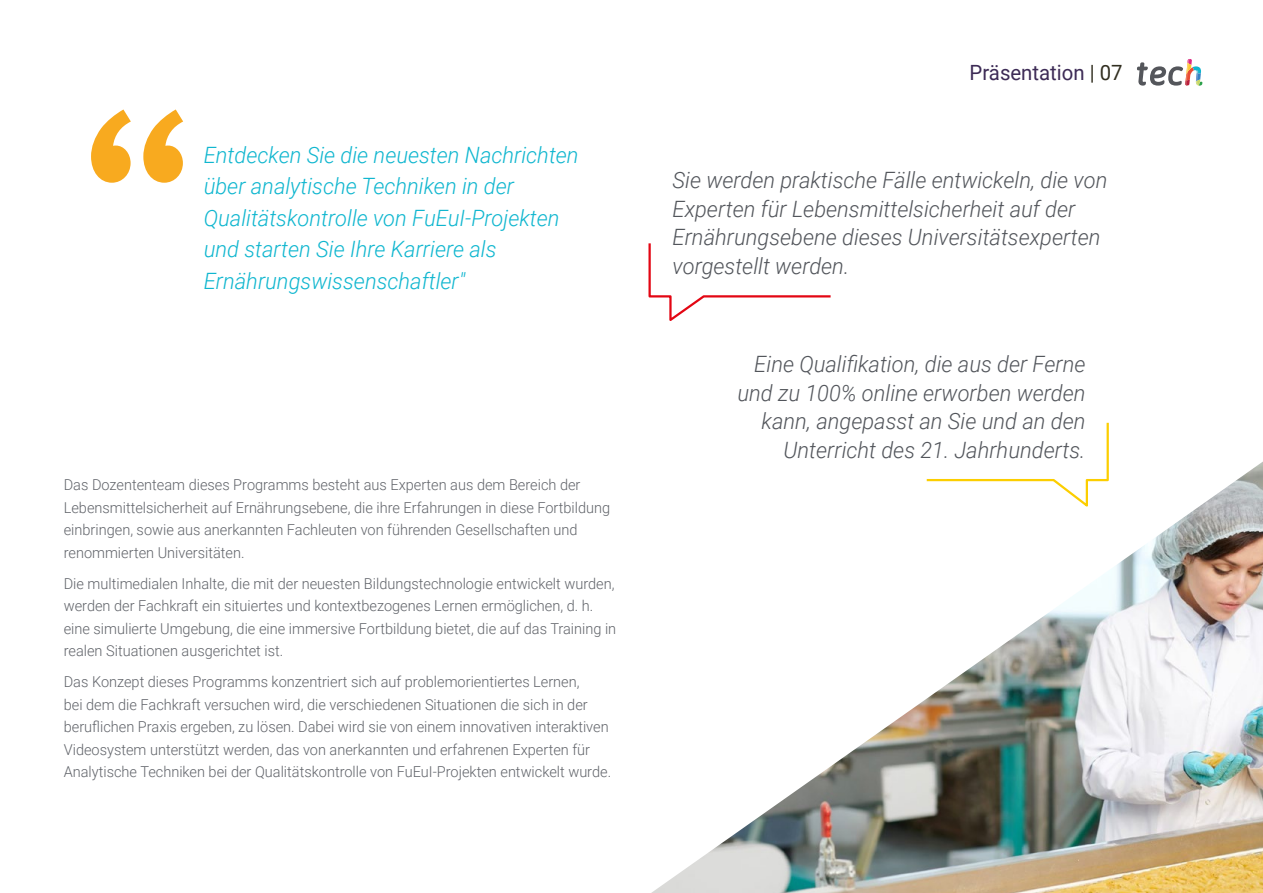
<style>
.page{position:relative;width:1263px;height:893px;background:#fff}
.page>*{position:absolute;margin:0;border:0;box-sizing:border-box;transform-origin:0 0}
.t1{font:italic 300 22.5px/28.5px "Roboto";color:#52555b;text-align:right}
.t2{font:italic 300 22.5px/31.5px "Roboto";color:#0fb6cf}
.t3{font:21px "Roboto";color:#3d2b56}
.t4{font:300 15px/22.5px "Roboto";color:#61646a}
.s1{color:#312e20}
</style>
<div class="page">
<svg style="left:1106px;top:422px;width:3px;height:39px"></svg>
<svg style="left:648px;top:243px;width:183px;height:78px"></svg>
<img style="left:651px;top:461px;width:612px;height:432px">
<svg style="left:1137px;top:59px;width:65px;height:27px"></svg>
<svg style="left:91px;top:109px;width:92px;height:74px"></svg>
<h1 class="t2" style="left:204px;top:138px;width:376px">Entdecken Sie die neuesten Nachrichten über analytische Techniken in der Qualitätskontrolle von FuEuI-Projekten und starten Sie Ihre Karriere als Ernährungswissenschaftler"</h1>
<p class="t4" style="left:64px;top:473px;width:548px">Das Dozententeam dieses Programms besteht aus Experten aus dem Bereich der Lebensmittelsicherheit auf Ernährungsebene, die ihre Erfahrungen in diese Fortbildung einbringen, sowie aus anerkannten Fachleuten von führenden Gesellschaften und renommierten Universitäten.</p>
<p class="t4" style="left:64px;top:572px;width:554px">Die multimedialen Inhalte, die mit der neuesten Bildungstechnologie entwickelt wurden, werden der Fachkraft ein situiertes und kontextbezogenes Lernen ermöglichen, d. h. eine simulierte Umgebung, die eine immersive Fortbildung bietet, die auf das Training in realen Situationen ausgerichtet ist.</p>
<p class="t4" style="left:64px;top:670px;width:549px">Das Konzept dieses Programms konzentriert sich auf problemorientiertes Lernen,<br>bei dem die Fachkraft versuchen wird, die verschiedenen Situationen die sich in der beruflichen Praxis ergeben, zu lösen. Dabei wird sie von einem innovativen interaktiven Videosystem unterstützt werden, das von anerkannten und erfahrenen Experten für Analytische Techniken bei der Qualitätskontrolle von FuEuI-Projekten entwickelt wurde.</p>
<h2 class="t3" style="left:969px;top:57px;width:155px">Präsentation <span class="s1">| 07</span></h2>
<h1 class="t1" style="left:672px;top:165px;width:436px;text-align:left">Sie werden praktische Fälle entwickeln, die von Experten für Lebensmittelsicherheit auf der Ernährungsebene dieses Universitätsexperten vorgestellt werden.</h1>
<h1 class="t1" style="left:737px;top:349px;width:349px">Eine Qualifikation, die aus der Ferne und zu 100% online erworben werden kann, angepasst an Sie und an den Unterricht des 21. Jahrhunderts.</h1>
</div>
